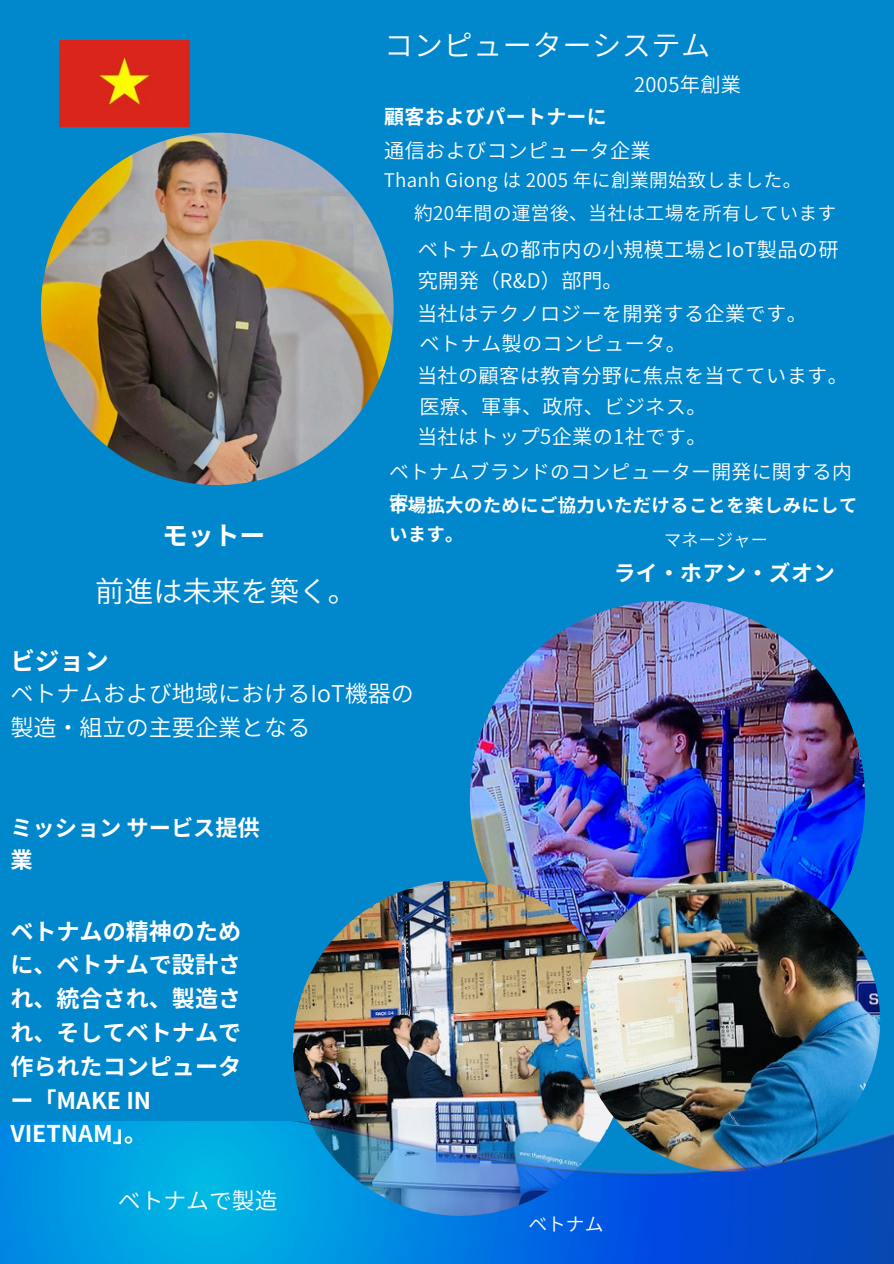
<style>
.page{position:relative;width:894px;height:1264px;background:#fff}
.page>*{position:absolute;margin:0;border:0;box-sizing:border-box;transform-origin:0 0}
.t1{font:29.25px "Source Han Sans JP";letter-spacing:.015em;color:#fff}
.t2{font:29.1px "Source Han Sans JP";color:#fff}
.t3{font:700 25.8px "Source Han Sans JP";color:#fff}
.t4{font:700 24.6px "Source Han Sans JP";color:#fff}
.t5{font:700 23.1px/33.8px "Source Han Sans JP";color:#fff}
.t6{font:23.1px/33.8px "Source Han Sans JP";color:#fff}
.t7{font:22.8px "Source Han Sans JP";color:#fff}
.t8{font:700 22.2px/31.5px "Source Han Sans JP";color:#fff}
.t9{font:700 21.75px "Source Han Sans JP";letter-spacing:.015em;color:#fff}
.t10{font:20.25px/31.5px "Source Han Sans JP";letter-spacing:.015em;color:#fff}
.t11{font:700 19.95px "Source Han Sans JP";letter-spacing:.015em;color:#fff}
.t12{font:19.8px "Source Han Sans JP";letter-spacing:.015em;color:#fff}
.t13{font:18.75px "Source Han Sans JP";letter-spacing:.015em;color:#fff}
.t14{font:700 18.45px/29.2px "Source Han Sans JP";letter-spacing:.015em;color:#fff}
.t15{font:17.1px "Source Han Sans JP";letter-spacing:.015em;color:#fff}
.s1{font-weight:400;font-size:19.8px}
</style>
<div class="page">
<div style="left:0;top:0;width:893px;height:1263px;background:#0087cc"></div>
<img style="left:41px;top:132px;width:352px;height:353px;border-radius:50%">
<img style="left:469px;top:600px;width:395px;height:395px;border-radius:50%">
<img style="left:293px;top:880px;width:334px;height:335px;border-radius:164px">
<img style="left:579px;top:871px;width:300px;height:300px;border-radius:50%">
<img style="left:0;top:1121px;width:893px;height:142px">
<img style="left:60px;top:40px;width:129px;height:87px">
<p class="t3" style="left:162px;top:515px;width:105px">モットー</p>
<h1 class="t2" style="left:95px;top:568px;width:263px">前進は未来を築く。</h1>
<p class="t1" style="left:384px;top:22px;width:327px">コンピューターシステム</p>
<p class="t10" style="left:634px;top:67px;width:108px">2005年創業</p>
<h2 class="t11" style="left:384px;top:101px;width:224px">顧客およびパートナーに</h2>
<p class="t10" style="left:384px;top:133px;width:268px">通信およびコンピュータ企業</p>
<h4 class="t13" style="left:383px;top:166px;width:419px">Thanh Giong は 2005 年に創業開始致しました。</h4>
<p class="t13" style="left:414px;top:198px;width:423px">約20年間の運営後、当社は工場を所有しています</p>
<p class="t10" style="left:417px;top:233px;width:422px">ベトナムの都市内の小規模工場とIoT製品の研究開発（R&amp;D）部門。</p>
<p class="t10" style="left:417px;top:296px;width:391px">当社はテクノロジーを開発する企業です。</p>
<p class="t10" style="left:419px;top:327px;width:268px">ベトナム製のコンピュータ。</p>
<h6 class="t10" style="left:417px;top:359px;width:432px">当社の顧客は教育分野に焦点を当てています。</h6>
<p class="t10" style="left:419px;top:390px;width:288px">医療、軍事、政府、ビジネス。</p>
<h4 class="t10" style="left:417px;top:420px;width:291px">当社はトップ5企業の1社です。</h4>
<h1 class="t12" style="left:389px;top:455px;width:464px">ベトナムブランドのコンピューター開発に関する内</h1>
<h1 class="t14" style="left:389px;top:489px;width:470px"><span class="s1">容。</span>拡大のためにご協力いただけることを楽しみにして</h1>
<p class="t14" style="left:389px;top:489px;width:76px">市場<br>います。</p>
<p class="t15" style="left:664px;top:526px;width:105px">マネージャー</p>
<p class="t9" style="left:613px;top:555px;width:223px">ライ・ホアン・ズオン</p>
<p class="t4" style="left:10px;top:641px;width:100px">ビジョン</p>
<p class="t6" style="left:10px;top:676px;width:405px">ベトナムおよび地域におけるIoT機器の製造・組立の主要企業となる</p>
<h6 class="t8" style="left:10px;top:811px;width:251px">ミッションサービス提供業</h6>
<p class="t5" style="left:10px;top:913px;width:232px">ベトナムの精神のために、ベトナムで設計され、統合され、製造され、そしてベトナムで作られたコンピューター「MAKE IN<br>VIETNAM」。</p>
<p class="t7" style="left:118px;top:1182px;width:161px">ベトナムで製造</p>
<p class="t13" style="left:528px;top:1208px;width:77px">ベトナム</p>
</div>
